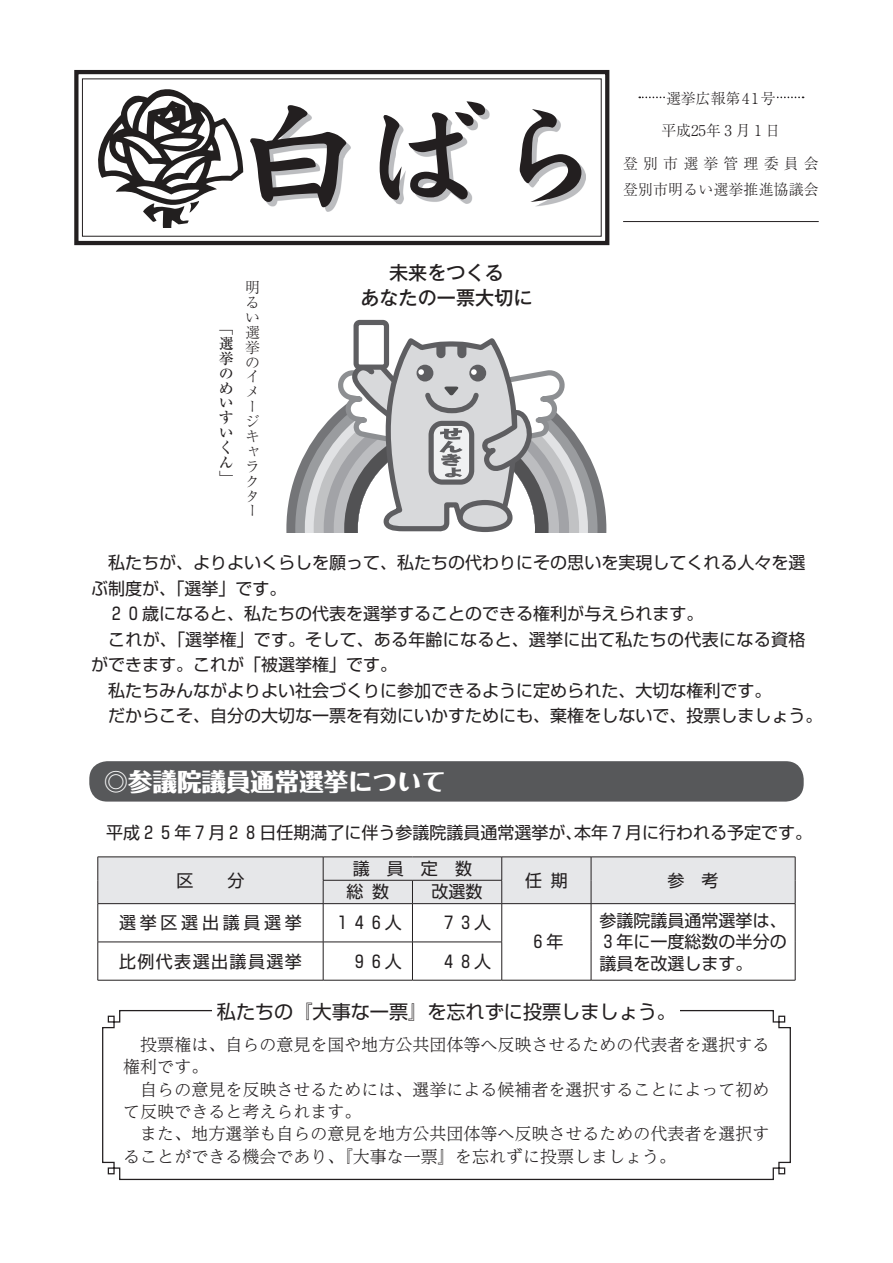
<style>
.page{position:relative;width:893px;height:1263px;background:#fff}
.page>*{position:absolute;margin:0;border:0;box-sizing:border-box;transform-origin:0 0}
.t1{font:124.35px "DF Kai Sho Std W9";color:#231f20}
.t2{font:800 24.45px "Folk Pro";color:#fff}
.t3{font:19.2px "Shin Go Pr 6";color:#231f20}
.t4{font:500 19.2px/24.5px "Gothic MB101 Pr 6";color:#231f20;text-align:center}
.t5{font:16.95px/21.3px "Shin Go Pr 6";color:#231f20;text-align:justify}
.t6{font:300 16.95px/22.4px "UD Reimin Pro";color:#231f20}
.t7{font:16.95px "Shin Go Pr 6";letter-spacing:.085em;color:#231f20}
.t8{font:16.95px "Shin Go Pr 6";letter-spacing:.22em;color:#231f20}
.t9{font:300 14.85px/14.9px "Ryumin Pr 6";letter-spacing:.01em;color:#231f20}
.t10{font:500 14.85px/14.9px "Ryumin Pr 6";color:#231f20}
</style>
<div class="page">
<div style="left:89px;top:761px;width:715px;height:40px;background:#57585a;border-radius:18px"></div>
<svg style="left:98px;top:89px;width:145px;height:138px"></svg>
<img style="left:254px;top:106px;width:332px;height:106px">
<div style="left:74px;top:70px;width:535px;height:175px;border:4px solid #231f20"></div>
<svg style="left:639px;top:97px;width:165px;height:1px"></svg>
<div style="left:666px;top:91px;width:110px;height:15px;background:#fff"></div>
<hr style="left:623px;top:221px;width:196px;height:1px;background:#231f20">
<div style="left:98px;top:857px;width:698px;height:47px;background:#e6e7e9"></div>
<hr style="left:98px;top:903px;width:225px;height:1px;background:#231f20">
<hr style="left:98px;top:904px;width:1px;height:38px;background:#231f20">
<hr style="left:323px;top:903px;width:89px;height:1px;background:#231f20">
<hr style="left:323px;top:904px;width:1px;height:38px;background:#231f20">
<hr style="left:412px;top:903px;width:90px;height:1px;background:#231f20">
<hr style="left:412px;top:904px;width:1px;height:38px;background:#231f20">
<hr style="left:502px;top:903px;width:89px;height:1px;background:#231f20">
<hr style="left:501px;top:904px;width:1px;height:38px;background:#231f20">
<hr style="left:591px;top:903px;width:204px;height:1px;background:#231f20">
<hr style="left:591px;top:904px;width:1px;height:38px;background:#231f20">
<hr style="left:795px;top:904px;width:1px;height:38px;background:#231f20">
<hr style="left:591px;top:942px;width:1px;height:38px;background:#231f20">
<hr style="left:795px;top:942px;width:1px;height:38px;background:#231f20">
<hr style="left:502px;top:980px;width:89px;height:1px;background:#231f20">
<hr style="left:591px;top:980px;width:204px;height:1px;background:#231f20">
<hr style="left:98px;top:942px;width:225px;height:1px;background:#231f20">
<hr style="left:98px;top:942px;width:1px;height:38px;background:#231f20">
<hr style="left:323px;top:942px;width:89px;height:1px;background:#231f20">
<hr style="left:323px;top:942px;width:1px;height:38px;background:#231f20">
<hr style="left:412px;top:942px;width:90px;height:1px;background:#231f20">
<hr style="left:412px;top:942px;width:1px;height:38px;background:#231f20">
<hr style="left:501px;top:942px;width:1px;height:38px;background:#231f20">
<hr style="left:98px;top:980px;width:225px;height:1px;background:#231f20">
<hr style="left:323px;top:980px;width:89px;height:1px;background:#231f20">
<hr style="left:412px;top:980px;width:90px;height:1px;background:#231f20">
<svg style="left:286px;top:475px;width:320px;height:58px"></svg>
<svg style="left:295px;top:454px;width:302px;height:79px;background:#999a9d"></svg>
<svg style="left:305px;top:324px;width:283px;height:209px"></svg>
<div style="left:356px;top:322px;width:30px;height:45px;background:#fff;border-radius:4px"></div>
<div style="left:354px;top:320px;width:35px;height:50px;border:5px solid #5e5e61;border-radius:4px"></div>
<svg style="left:102px;top:1010px;width:689px;height:171px"></svg>
<div style="left:213px;top:997px;width:467px;height:30px;background:#fff"></div>
<h1 class="t1" style="left:237px;top:89px;width:375px">白ばら</h1>
<p class="t10" style="left:219px;top:320px;width:16px">「</p>
<p class="t10" style="left:219px;top:335px;width:16px">選挙のめいすいくん</p>
<p class="t10" style="left:219px;top:469px;width:16px">「</p>
<p class="t9" style="left:245px;top:279px;width:16px">明るい選挙のイメージキャラクター</p>
<p class="t4" style="left:360px;top:260px;width:174px">未来をつくる<br>あなたの一票大切に</p>
<p class="t9" style="left:666px;top:90px;width:111px">選挙広報第 41号</p>
<p class="t9" style="left:661px;top:122px;width:121px">平成25年3 月 1 日</p>
<p class="t9" style="left:623px;top:150px;width:197px;line-height:26.1px">登別市選挙管理委員会登別市明るい選挙推進協議会</p>
<p class="t5" style="left:108px;top:551px;width:699px">私たちが、よりよいくらしを願って、私たちの代わりにその思いを実現してくれる人々を選</p>
<p class="t5" style="left:91px;top:576px;width:197px">ぶ制度が、「選挙」です。</p>
<p class="t5" style="left:129px;top:602px;width:576px">0 歳になると、私たちの代表を選挙することのできる権利が与えられます。</p>
<p class="t5" style="left:112px;top:602px;width:10px">2</p>
<p class="t5" style="left:108px;top:627px;width:699px">これが、「選挙権」です。そして、ある年齢になると、選挙に出て私たちの代表になる資格</p>
<p class="t5" style="left:91px;top:653px;width:308px">ができます。これが「被選挙権」です。</p>
<p class="t5" style="left:108px;top:678px;width:665px">私たちみんながよりよい社会づくりに参加できるように定められた、大切な権利です。</p>
<p class="t5" style="left:108px;top:704px;width:716px">だからこそ、自分の大切な一票を有効にいかすためにも、棄権をしないで、投票しましょう。</p>
<h2 class="t2" style="left:104px;top:760px;width:344px">◎参議院議員通常選挙について</h2>
<p class="t5" style="left:106px;top:820px;width:48px">平成2</p>
<p class="t5" style="left:162px;top:820px;width:78px">5年7月2</p>
<p class="t5" style="left:247px;top:820px;width:337px">8 日任期満了に伴う参議院議員通常選挙が、</p>
<p class="t5" style="left:574px;top:820px;width:240px">本年 7 月に行われる予定です。</p>
<p class="t5" style="left:176px;top:868px;width:70px">区　　分</p>
<p class="t5" style="left:353px;top:857px;width:121px">議　員　定　数</p>
<p class="t5" style="left:347px;top:880px;width:19px">総</p>
<p class="t5" style="left:372px;top:880px;width:19px">数</p>
<p class="t5" style="left:432px;top:880px;width:53px">改選数</p>
<p class="t5" style="left:525px;top:868px;width:19px">任</p>
<p class="t5" style="left:551px;top:868px;width:19px">期</p>
<p class="t5" style="left:668px;top:868px;width:53px">参　考</p>
<p class="t8" style="left:119px;top:909px;width:184px">選挙区選出議員選挙</p>
<p class="t7" style="left:119px;top:947px;width:184px">比例代表選出議員選挙</p>
<p class="t5" style="left:338px;top:911px;width:10px">1</p>
<p class="t5" style="left:355px;top:911px;width:10px">4</p>
<p class="t5" style="left:372px;top:911px;width:31px">6人</p>
<p class="t5" style="left:423px;top:911px;width:31px">　7</p>
<p class="t5" style="left:461px;top:911px;width:31px">3 人</p>
<p class="t5" style="left:334px;top:949px;width:31px">　9</p>
<p class="t5" style="left:372px;top:949px;width:31px">6人</p>
<p class="t5" style="left:423px;top:949px;width:31px">　4</p>
<p class="t5" style="left:461px;top:949px;width:31px">8 人</p>
<p class="t5" style="left:534px;top:930px;width:31px">6年</p>
<p class="t5" style="left:600px;top:909px;width:189px">参議院議員通常選挙は、3 年に一度総数の半分の議員を改選します。</p>
<p class="t3" style="left:217px;top:996px;width:461px">私たちの『大事な一票』を忘れずに投票しましょう。</p>
<p class="t6" style="left:123px;top:1033px;width:648px;text-indent:17px">投票権は、自らの意見を国や地方公共団体等へ反映させるための代表者を選択する権利です。</p>
<p class="t6" style="left:123px;top:1077px;width:648px;text-indent:17px">自らの意見を反映させるためには、選挙による候補者を選択することによって初めて反映できると考えられます。</p>
<p class="t6" style="left:123px;top:1122px;width:648px;text-indent:17px">また、地方選挙も自らの意見を地方公共団体等へ反映させるための代表者を選択することができる機会であり、『大事な一票』を忘れずに投票しましょう。</p>
</div>
